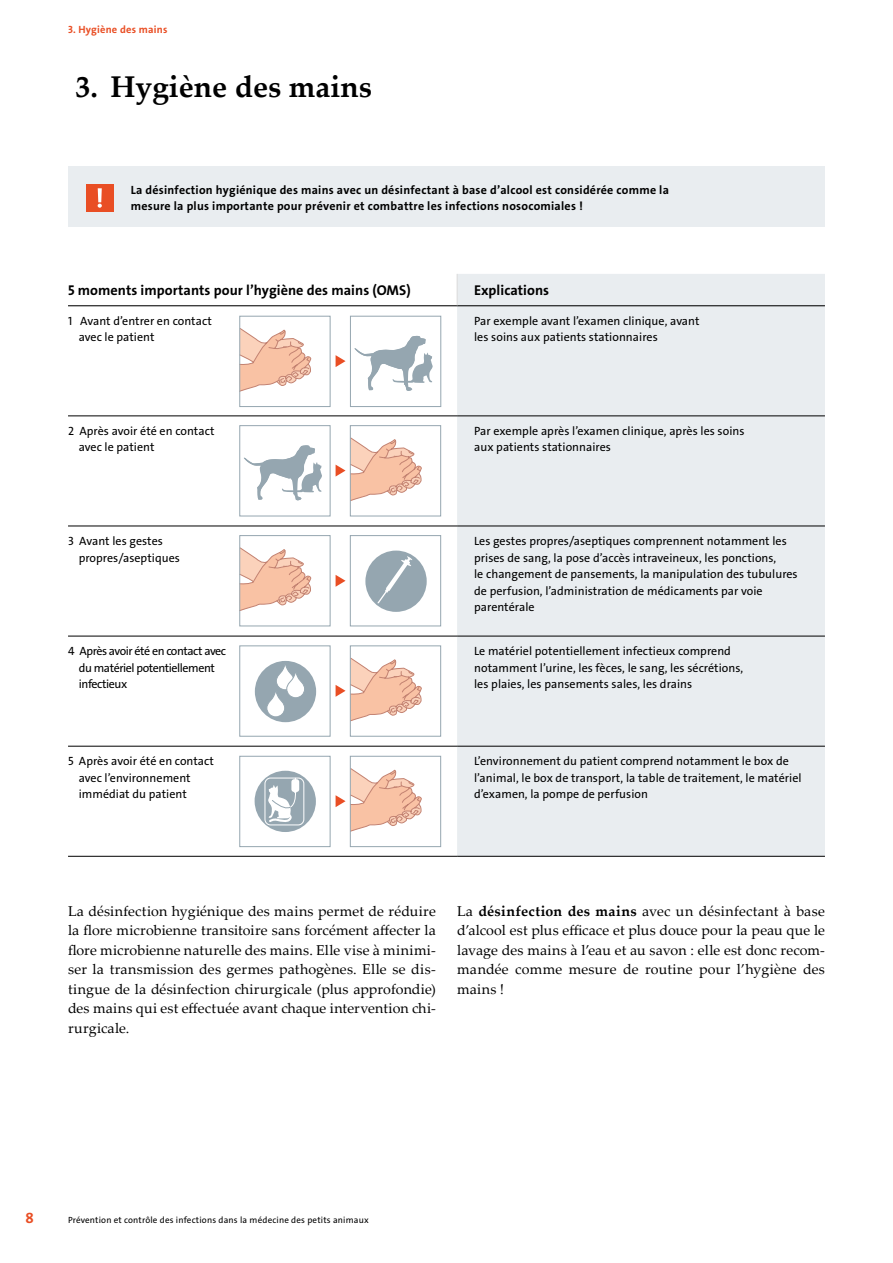
<style>
.page{position:relative;width:893px;height:1263px;background:#fff}
.page>*{position:absolute;margin:0;border:0;box-sizing:border-box;transform-origin:0 0}
.t1{font:700 30px "Palatino Linotype";color:#000}
.t2{font:15px "The Sans LP7 Bld";color:#e94e24}
.t3{font:14.25px/19.5px "Palatino Linotype";letter-spacing:.015em;color:#000;text-align:justify}
.t4{font:14.25px "The Sans LP7 Bld";letter-spacing:.005em;color:#000}
.t5{font:12px/16.5px "The Sans LP5 Plain";letter-spacing:.005em;color:#000}
.t6{font:12px/16.5px "The Sans LP7 Bld";letter-spacing:.02em;color:#000}
.t7{font:12px/16.5px "The Sans LP5 Plain";letter-spacing:-.035em;color:#000}
.t8{font:10.5px "The Sans LP7 Bld";letter-spacing:.02em;color:#e94e24}
.t9{font:9px "The Sans LP5 Plain";letter-spacing:.02em;color:#000}
.s1{font-weight:700}
</style>
<div class="page">
<div style="left:68px;top:166px;width:757px;height:61px;background:#e9edf0"></div>
<div style="left:86px;top:184px;width:27px;height:27px;background:#e94e24"></div>
<svg style="left:98px;top:188px;width:4px;height:20px"></svg>
<svg style="left:244px;top:445px;width:78px;height:55px"></svg>
<div style="left:239px;top:425px;width:91px;height:91px;border:1px solid #95a6b0"></div>
<div style="left:457px;top:274px;width:368px;height:582px;background:#e9edf0"></div>
<hr style="left:68px;top:416px;width:389px;height:1px;background:#000">
<hr style="left:457px;top:416px;width:368px;height:1px;background:#000">
<hr style="left:68px;top:526px;width:389px;height:1px;background:#000">
<hr style="left:457px;top:526px;width:368px;height:1px;background:#000">
<hr style="left:68px;top:636px;width:389px;height:1px;background:#000">
<hr style="left:457px;top:636px;width:368px;height:1px;background:#000">
<hr style="left:68px;top:746px;width:389px;height:1px;background:#000">
<hr style="left:457px;top:746px;width:368px;height:1px;background:#000">
<hr style="left:68px;top:305px;width:389px;height:1px;background:#000">
<hr style="left:457px;top:305px;width:368px;height:1px;background:#000">
<hr style="left:457px;top:274px;width:1px;height:31px;background:#dadada">
<hr style="left:68px;top:856px;width:389px;height:1px;background:#000">
<hr style="left:457px;top:856px;width:368px;height:1px;background:#000">
<svg style="left:241px;top:328px;width:70px;height:64px"></svg>
<div style="left:239px;top:316px;width:91px;height:91px;border:1px solid #95a6b0"></div>
<div style="left:365px;top:551px;width:62px;height:61px;background:#95a6b0;border-radius:50%"></div>
<svg style="left:377px;top:556px;width:35px;height:47px"></svg>
<div style="left:350px;top:535px;width:91px;height:91px;border:1px solid #95a6b0"></div>
<div style="left:350px;top:425px;width:91px;height:91px;border:1px solid #95a6b0"></div>
<div style="left:350px;top:645px;width:91px;height:92px;border:1px solid #95a6b0"></div>
<div style="left:350px;top:756px;width:91px;height:91px;border:1px solid #95a6b0"></div>
<svg style="left:241px;top:548px;width:70px;height:63px"></svg>
<div style="left:239px;top:535px;width:91px;height:91px;border:1px solid #95a6b0"></div>
<div style="left:255px;top:661px;width:61px;height:61px;background:#95a6b0;border-radius:50%"></div>
<svg style="left:266px;top:662px;width:40px;height:56px"></svg>
<div style="left:239px;top:645px;width:91px;height:92px;border:1px solid #95a6b0"></div>
<div style="left:254px;top:771px;width:62px;height:61px;background:#95a6b0;border-radius:50%"></div>
<div style="left:264px;top:777px;width:40px;height:48px;border:1px solid #fff;border-radius:6px"></div>
<div style="left:291px;top:779px;width:8px;height:13px;background:#fff;border-radius:3px"></div>
<svg style="left:268px;top:778px;width:29px;height:44px"></svg>
<div style="left:239px;top:756px;width:91px;height:91px;border:1px solid #95a6b0"></div>
<svg style="left:354px;top:336px;width:79px;height:55px"></svg>
<div style="left:350px;top:316px;width:91px;height:91px;border:1px solid #95a6b0"></div>
<svg style="left:336px;top:355px;width:10px;height:12px"></svg>
<svg style="left:336px;top:438px;width:85px;height:63px"></svg>
<svg style="left:336px;top:658px;width:85px;height:63px"></svg>
<svg style="left:336px;top:768px;width:85px;height:64px"></svg>
<svg style="left:336px;top:575px;width:10px;height:12px"></svg>
<p class="t8" style="left:68px;top:23px;width:101px">3. Hygiène des mains</p>
<h1 class="t1" style="left:76px;top:65px;width:298px">3. Hygiène des mains</h1>
<p class="t6" style="left:131px;top:181px;width:540px">La désinfection hygiénique des mains avec un désinfectant à base d’alcool est considérée comme la mesure la plus importante pour prévenir et combattre les infections nosocomiales !</p>
<p class="t4" style="left:68px;top:281px;width:344px">5 moments importants pour l’hygiène des mains (OMS)</p>
<p class="t4" style="left:474px;top:281px;width:77px">Explications</p>
<p class="t5" style="left:79px;top:313px;width:135px;text-indent:-11px">1 Avant d’entrer en contact avec le patient</p>
<p class="t5" style="left:474px;top:313px;width:227px">Par exemple avant l’examen clinique, avant les soins aux patients stationnaires</p>
<p class="t5" style="left:79px;top:423px;width:137px;text-indent:-11px">2 Après avoir été en contact avec le patient</p>
<p class="t5" style="left:474px;top:423px;width:272px">Par exemple après l’examen clinique, après les soins aux patients stationnaires</p>
<p class="t5" style="left:79px;top:533px;width:103px;text-indent:-11px">3 Avant les gestes propres/aseptiques</p>
<p class="t5" style="left:474px;top:533px;width:325px">Les gestes propres/aseptiques comprennent notamment les prises de sang, la pose d’accès intraveineux, les ponctions,<br>le changement de pansements, la manipulation des tubulures de perfusion, l’administration de médicaments par voie parentérale</p>
<p class="t7" style="left:79px;top:643px;width:149px;text-indent:-11px">4 Après avoir été en contact avec du matériel potentiellement infectieux</p>
<p class="t5" style="left:474px;top:643px;width:271px">Le matériel potentiellement infectieux comprend notamment l’urine, les fèces, le sang, les sécrétions, les plaies, les pansements sales, les drains</p>
<p class="t5" style="left:79px;top:753px;width:137px;text-indent:-11px">5 Après avoir été en contact avec l’environnement immédiat du patient</p>
<p class="t5" style="left:474px;top:753px;width:329px">L’environnement du patient comprend notamment le box de l’animal, le box de transport, la table de traitement, le matériel d’examen, la pompe de perfusion</p>
<p class="t3" style="left:68px;top:900px;width:369px">La désinfection hygiénique des mains permet de réduire la flore microbienne transitoire sans forcément affecter la flore microbienne naturelle des mains. Elle vise à minimi&shy;ser la transmission des germes pathogènes. Elle se dis&shy;tingue de la désinfection chirurgicale (plus approfondie) des mains qui est effectuée avant chaque intervention chi&shy;rurgicale.</p>
<p class="t3" style="left:457px;top:900px;width:369px">La <span class="s1">désinfection des mains</span> avec un désinfectant à base d’alcool est plus efficace et plus douce pour la peau que le lavage des mains à l’eau et au savon : elle est donc recom&shy;mandée comme mesure de routine pour l’hygiène des mains !</p>
<p class="t2" style="left:26px;top:1208px;width:10px">8</p>
<p class="t9" style="left:68px;top:1214px;width:302px">Prévention et contrôle des infections dans la médecine des petits animaux</p>
</div>
